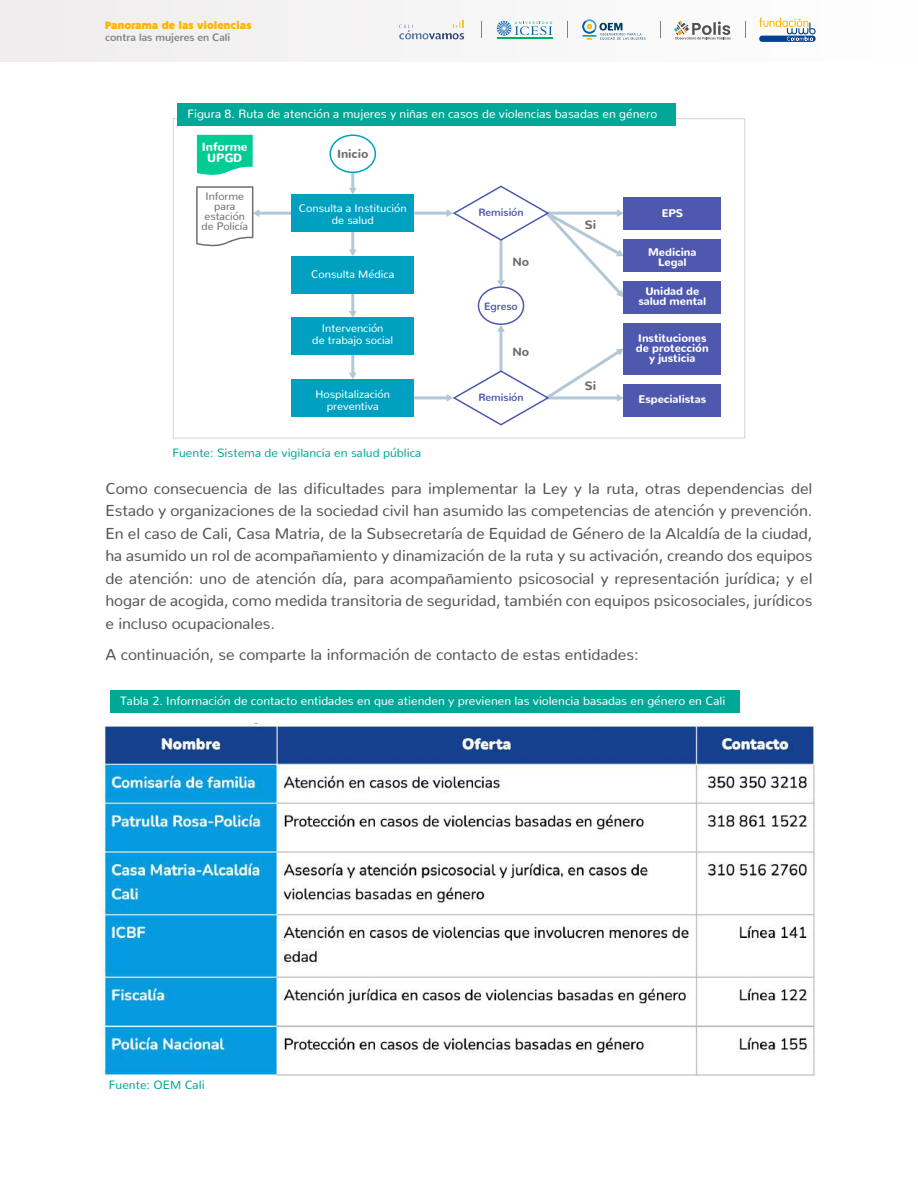
<style>
.page{position:relative;width:918px;height:1188px;background:#fff}
.page>*{position:absolute;margin:0;border:0;box-sizing:border-box;transform-origin:0 0}
.t1{font:15.75px/22.5px "Nunito";letter-spacing:-.005em;color:#575756;text-align:justify}
.t2{font:12px "Nunito";color:#fff}
.t3{font:12px "Nunito";color:#00a999}
.t4{font:900 12px "Nunito";color:#706f6f}
.t5{font:900 12px/11.1px "Nunito";color:#fff;text-align:center}
.t6{font:900 11.1px/10.2px "Nunito";color:#fff;text-align:center}
.t7{font:10.95px/12px "Nunito";color:#fff;text-align:center}
.t8{font:10.8px/9.9px "Nunito";color:#706f6f;text-align:center}
.t9{font:10.8px "Fat Frank";letter-spacing:.02em;color:#ffb500}
.t10{font:700 10.5px "Nunito";color:#4e58af}
.t11{font:700 10.5px "Nunito";color:#818284}
</style>
<div class="page">
<hr style="left:258px;top:212px;width:34px;height:3px;background:#b3c8d7">
<hr style="left:414px;top:212px;width:34px;height:3px;background:#b3c8d7">
<hr style="left:414px;top:396px;width:34px;height:3px;background:#b3c8d7">
<hr style="left:351px;top:232px;width:3px;height:19px;background:#b3c8d7">
<svg style="left:349px;top:249px;width:8px;height:7px"></svg>
<hr style="left:351px;top:173px;width:3px;height:16px;background:#b3c8d7">
<svg style="left:349px;top:188px;width:8px;height:7px"></svg>
<hr style="left:351px;top:293px;width:3px;height:19px;background:#b3c8d7">
<svg style="left:349px;top:311px;width:8px;height:7px"></svg>
<hr style="left:351px;top:355px;width:3px;height:19px;background:#b3c8d7">
<svg style="left:349px;top:373px;width:8px;height:6px"></svg>
<hr style="left:500px;top:330px;width:3px;height:42px;background:#b3c8d7">
<svg style="left:497px;top:325px;width:8px;height:7px"></svg>
<svg style="left:197px;top:135px;width:56px;height:40px;background:#17d19e"></svg>
<div style="left:291px;top:195px;width:123px;height:37px;background:#00a0c1"></div>
<div style="left:291px;top:256px;width:123px;height:37px;background:#00a0c1"></div>
<div style="left:291px;top:318px;width:123px;height:37px;background:#00a0c1"></div>
<div style="left:291px;top:379px;width:123px;height:37px;background:#00a0c1"></div>
<div style="left:624px;top:384px;width:97px;height:32px;background:#4e58ae"></div>
<div style="left:624px;top:281px;width:97px;height:33px;background:#4e58ae"></div>
<div style="left:624px;top:239px;width:97px;height:33px;background:#4e58ae"></div>
<div style="left:624px;top:197px;width:97px;height:33px;background:#4e58ae"></div>
<div style="left:624px;top:323px;width:97px;height:52px;background:#4e58ae"></div>
<svg style="left:196px;top:186px;width:63px;height:61px"></svg>
<svg style="left:447px;top:185px;width:177px;height:112px"></svg>
<svg style="left:447px;top:348px;width:177px;height:78px"></svg>
<div style="left:478px;top:286px;width:46px;height:39px;border:2px solid #4e58ae;border-radius:50%"></div>
<div style="left:329px;top:134px;width:47px;height:39px;border:2px solid #00a0c1;border-radius:50%"></div>
<div style="left:178px;top:103px;width:498px;height:22px;background:#00a898"></div>
<div style="left:110px;top:690px;width:630px;height:23px;background:#00a898"></div>
<img style="left:102px;top:724px;width:714px;height:352px">
<div style="left:0;top:0;width:918px;height:61px;background:#f6f4f4"></div>
<hr style="left:497px;top:38px;width:55px;height:1px;background:#00b05d">
<svg style="left:497px;top:21px;width:55px;height:15px"></svg>
<svg style="left:567px;top:21px;width:1px;height:17px"></svg>
<svg style="left:481px;top:21px;width:1px;height:17px"></svg>
<svg style="left:582px;top:19px;width:64px;height:21px"></svg>
<svg style="left:745px;top:21px;width:1px;height:17px"></svg>
<svg style="left:759px;top:36px;width:57px;height:6px"></svg>
<svg style="left:759px;top:18px;width:57px;height:23px"></svg>
<img style="left:399px;top:19px;width:66px;height:21px">
<svg style="left:674px;top:20px;width:57px;height:19px"></svg>
<p class="t9" style="left:105px;top:18px;width:148px">Panorama de las violencias</p>
<p class="t11" style="left:105px;top:28px;width:127px">contra las mujeres en Cali</p>
<p class="t2" style="left:187px;top:103px;width:471px">Figura 8. Ruta de atención a mujeres y niñas en casos de violencias basadas en género</p>
<p class="t5" style="left:202px;top:140px;width:47px">Informe<br>UPGD</p>
<p class="t8" style="left:202px;top:190px;width:48px">Informe para estación de Policía</p>
<p class="t4" style="left:337px;top:142px;width:33px">Inicio</p>
<p class="t7" style="left:299px;top:201px;width:109px">Consulta a Institución de salud</p>
<p class="t7" style="left:311px;top:267px;width:85px">Consulta Médica</p>
<p class="t7" style="left:312px;top:321px;width:82px">Intervención<br>de trabajo social</p>
<p class="t7" style="left:315px;top:387px;width:76px">Hospitalización preventiva</p>
<p class="t3" style="left:172px;top:443px;width:251px">Fuente: Sistema de vigilancia en salud pública</p>
<p class="t10" style="left:478px;top:202px;width:47px">Remisión</p>
<p class="t4" style="left:512px;top:250px;width:18px">No</p>
<p class="t10" style="left:484px;top:297px;width:35px">Egreso</p>
<p class="t4" style="left:512px;top:340px;width:18px">No</p>
<p class="t10" style="left:478px;top:388px;width:47px">Remisión</p>
<p class="t4" style="left:585px;top:213px;width:13px">Si</p>
<p class="t4" style="left:585px;top:374px;width:13px">Si</p>
<p class="t6" style="left:662px;top:206px;width:23px">EPS</p>
<p class="t6" style="left:648px;top:245px;width:50px">Medicina<br>Legal</p>
<p class="t6" style="left:638px;top:284px;width:69px">Unidad de salud mental</p>
<p class="t6" style="left:636px;top:332px;width:74px">Instituciones de protección y justicia</p>
<p class="t6" style="left:639px;top:393px;width:69px">Especialistas</p>
<p class="t1" style="left:105px;top:475px;width:709px">Como consecuencia de las dificultades para implementar la Ley y la ruta, otras dependencias del Estado y organizaciones de la sociedad civil han asumido las competencias de atención y prevención.<br>En el caso de Cali, Casa Matria, de la Subsecretaría de Equidad de Género de la Alcaldía de la ciudad, ha asumido un rol de acompañamiento y dinamización de la ruta y su activación, creando dos equipos de atención: uno de atención día, para acompañamiento psicosocial y representación jurídica; y el hogar de acogida, como medida transitoria de seguridad, también con equipos psicosociales, jurídicos e incluso ocupacionales.</p>
<p class="t1" style="left:105px;top:642px;width:535px">A continuación, se comparte la información de contacto de estas entidades:</p>
<p class="t2" style="left:120px;top:690px;width:607px">Tabla 2. Información de contacto entidades en que atienden y previenen las violencia basadas en género en Cali</p>
<p class="t3" style="left:109px;top:1074px;width:97px">Fuente: OEM Cali</p>
</div>
